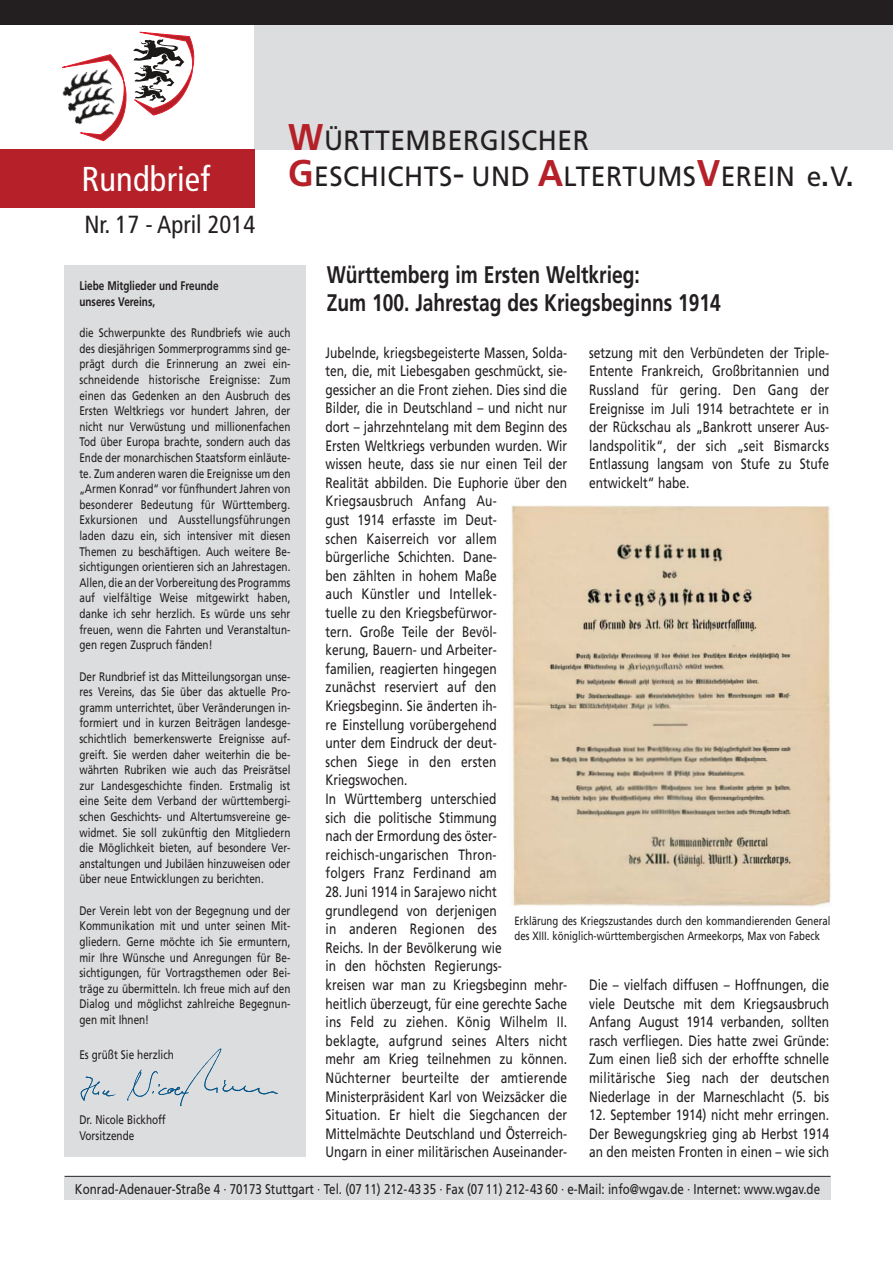
<style>
.page{position:relative;width:893px;height:1263px;background:#fff}
.page>*{position:absolute;margin:0;border:0;box-sizing:border-box;transform-origin:0 0}
.t1{font:condensed 34.5px "Frutiger";letter-spacing:.005em;color:#fff}
.t2{font:27.9px "Frutiger";letter-spacing:.02em;color:#231f20;scale:.95 1}
.t3{font:condensed 24.75px "Frutiger";color:#231f20}
.t4{font:700 24px/28.2px "Frutiger";color:#231f20;scale:.8 1}
.t5{font:15px/18.6px "Frutiger";color:#231f20;text-align:justify;scale:.8 1}
.t6{font:14.1px "Frutiger";color:#231f20;scale:.82 1}
.t7{font:12.45px/15.6px "Frutiger";color:#231f20;text-align:justify;scale:.8 1}
.t8{font:700 12.45px/15.6px "Frutiger";color:#231f20;scale:.8 1}
.t9{font:12px/14.4px "Frutiger";color:#231f20;scale:.8 1}
.s1{font-weight:700;font-size:37.2px;color:#b52029}
.s2{font-size:37.2px}
.s3{font-size:27.75px}
</style>
<div class="page">
<div style="left:64px;top:265px;width:241px;height:891px;background:#dcddde"></div>
<div style="left:64px;top:1176px;width:766px;height:23px;background:#dcddde"></div>
<hr style="left:64px;top:1175px;width:766px;height:1px;background:#231f20">
<svg style="left:62px;top:31px;width:133px;height:111px"></svg>
<div style="left:254px;top:20px;width:638px;height:130px;background:#dcddde"></div>
<div style="left:0;top:0;width:892px;height:25px;background:#231f20"></div>
<div style="left:0;top:150px;width:254px;height:58px;background:#b52029"></div>
<img style="left:511px;top:505px;width:320px;height:402px">
<svg style="left:81px;top:1076px;width:34px;height:24px"></svg>
<svg style="left:127px;top:1048px;width:151px;height:57px"></svg>
<h2 class="t2" style="left:288px;top:124px;width:318px"><span class="s1">W</span>ÜRTTEMBERGISCHER</h2>
<h1 class="t1" style="left:81px;top:165px;width:130px">Rundbrief</h1>
<h2 class="t2" style="left:288px;top:160px;width:597px"><span class="s1">G</span>ESCHICHTS<span class="s2">-</span> UND <span class="s1">A</span>LTERTUMS<span class="s1">V</span>EREIN <span class="s3">e</span><span class="s2">.</span>V<span class="s2">.</span></h2>
<h3 class="t3" style="left:84px;top:214px;width:172px">Nr. 17 - April 2014</h3>
<p class="t8" style="left:79px;top:279px;width:175px">Liebe Mitglieder und Freunde unseres Vereins,</p>
<p class="t7" style="left:79px;top:326px;width:265px">die Schwerpunkte des Rundbriefs wie auch des diesjährigen Sommerprogramms sind ge&shy;prägt durch die Erinnerung an zwei ein&shy;schneidende historische Ereignisse: Zum einen das Gedenken an den Ausbruch des Ersten Weltkriegs vor hundert Jahren, der nicht nur Verwüstung und millionenfachen Tod über Europa brachte, sondern auch das Ende der monarchischen Staatsform einläute&shy;te. Zum anderen waren die Ereignisse um den „Armen Konrad“ vor fünfhundert Jahren von besonderer Bedeutung für Württemberg.<br>Exkursionen und Ausstellungsführungen laden dazu ein, sich intensiver mit diesen Themen zu beschäftigen. Auch weitere Be&shy;sichtigungen orientieren sich an Jahrestagen.<br>Allen, die an der Vorbereitung des Programms auf vielfältige Weise mitgewirkt haben, danke ich sehr herzlich. Es würde uns sehr freuen, wenn die Fahrten und Veranstaltun&shy;gen regen Zuspruch fänden!</p>
<p class="t7" style="left:79px;top:669px;width:265px">Der Rundbrief ist das Mitteilungsorgan unse&shy;res Vereins, das Sie über das aktuelle Pro&shy;gramm unterrichtet, über Veränderungen in&shy;formiert und in kurzen Beiträgen landesge&shy;schichtlich bemerkenswerte Ereignisse auf&shy;greift. Sie werden daher weiterhin die be&shy;währten Rubriken wie auch das Preisrätsel zur Landesgeschichte finden. Erstmalig ist eine Seite dem Verband der württembergi&shy;schen Geschichts- und Altertumsvereine ge&shy;widmet. Sie soll zukünftig den Mitgliedern die Möglichkeit bieten, auf besondere Ver&shy;anstaltungen und Jubiläen hinzuweisen oder über neue Entwicklungen zu berichten.</p>
<p class="t7" style="left:79px;top:903px;width:265px">Der Verein lebt von der Begegnung und der Kommunikation mit und unter seinen Mit&shy;gliedern. Gerne möchte ich Sie ermuntern, mir Ihre Wünsche und Anregungen für Be&shy;sichtigungen, für Vortragsthemen oder Bei&shy;träge zu übermitteln. Ich freue mich auf den Dialog und möglichst zahlreiche Begegnun&shy;gen mit Ihnen!</p>
<p class="t7" style="left:79px;top:1047px;width:119px">Es grüßt Sie herzlich</p>
<p class="t7" style="left:79px;top:1112px;width:109px">Dr. Nicole Bickhoff<br>Vorsitzende</p>
<h3 class="t4" style="left:326px;top:262px;width:494px">Württemberg im Ersten Weltkrieg:<br>Zum 100. Jahrestag des Kriegsbeginns 1914</h3>
<p class="t5" style="left:325px;top:344px;width:303px;text-align:left">Jubelnde, kriegsbegeisterte Massen, Solda&shy;ten, die, mit Liebesgaben geschmückt, sie&shy;gessicher an die Front ziehen. Dies sind die<br>Bilder, die in Deutschland – und nicht nur dort – jahrzehntelang mit dem Beginn des<br>Ersten Weltkriegs verbunden wurden. Wir wissen heute, dass sie nur einen Teil der<br>Realität abbilden. Die Euphorie über den<br>Kriegsausbruch Anfang Au-<br>gust 1914 erfasste im Deut-<br>schen Kaiserreich vor allem<br>bürgerliche Schichten. Dane-<br>ben zählten in hohem Maße<br>auch Künstler und Intellek-<br>tuelle zu den Kriegsbefürwor-<br>tern. Große Teile der Bevöl-<br>kerung, Bauern- und Arbeiter-<br>familien, reagierten hingegen<br>zunächst reserviert auf den<br>Kriegsbeginn. Sie änderten ih-<br>re Einstellung vorübergehend<br>unter dem Eindruck der deut-<br>schen Siege in den ersten<br>Kriegswochen.<br>In Württemberg unterschied<br>sich die politische Stimmung<br>nach der Ermordung des öster&shy;reichisch-ungarischen Thron-<br>folgers Franz Ferdinand am</p>
<p class="t5" style="left:325px;top:883px;width:303px;text-align:left">28. Juni 1914 in Sarajewo nicht grundlegend von derjenigen<br>in anderen Regionen des<br>Reichs. In der Bevölkerung wie<br>in den höchsten Regierungs-<br>kreisen war man zu Kriegsbeginn mehr&shy;heitlich überzeugt, für eine gerechte Sache ins Feld zu ziehen. König Wilhelm II. beklagte, aufgrund seines Alters nicht mehr am Krieg teilnehmen zu können.<br>Nüchterner beurteilte der amtierende Ministerpräsident Karl von Weizsäcker die Situation. Er hielt die Siegchancen der Mittelmächte Deutschland und Österreich-Ungarn in einer militärischen Auseinander-</p>
<p class="t5" style="left:589px;top:344px;width:302px">setzung mit den Verbündeten der Triple-Entente Frankreich, Großbritannien und Russland für gering. Den Gang der Ereignisse im Juli 1914 betrachtete er in der Rückschau als „Bankrott unserer Aus&shy;landspolitik“, der sich „seit Bismarcks Entlassung langsam von Stufe zu Stufe entwickelt“ habe.</p>
<p class="t9" style="left:514px;top:914px;width:396px">Erklärung des Kriegszustandes durch den kommandierenden General des XIII. königlich-württembergischen Armeekorps, Max von Fabeck</p>
<p class="t5" style="left:589px;top:976px;width:302px">Die – vielfach diffusen – Hoffnungen, die viele Deutsche mit dem Kriegsausbruch Anfang August 1914 verbanden, sollten rasch verfliegen. Dies hatte zwei Gründe:<br>Zum einen ließ sich der erhoffte schnelle militärische Sieg nach der deutschen Niederlage in der Marneschlacht (5. bis</p>
<p class="t5" style="left:589px;top:1106px;width:302px">12. September 1914) nicht mehr erringen.<br>Der Bewegungskrieg ging ab Herbst 1914 an den meisten Fronten in einen – wie sich</p>
<p class="t6" style="left:75px;top:1182px;width:909px">Konrad-Adenauer-Straße 4 · 70173 Stuttgart · Tel. (07 11) 212-43 35 · Fax (07 11) 212-43 60 · e-Mail: info@wgav.de · Internet: www.wgav.de</p>
</div>
